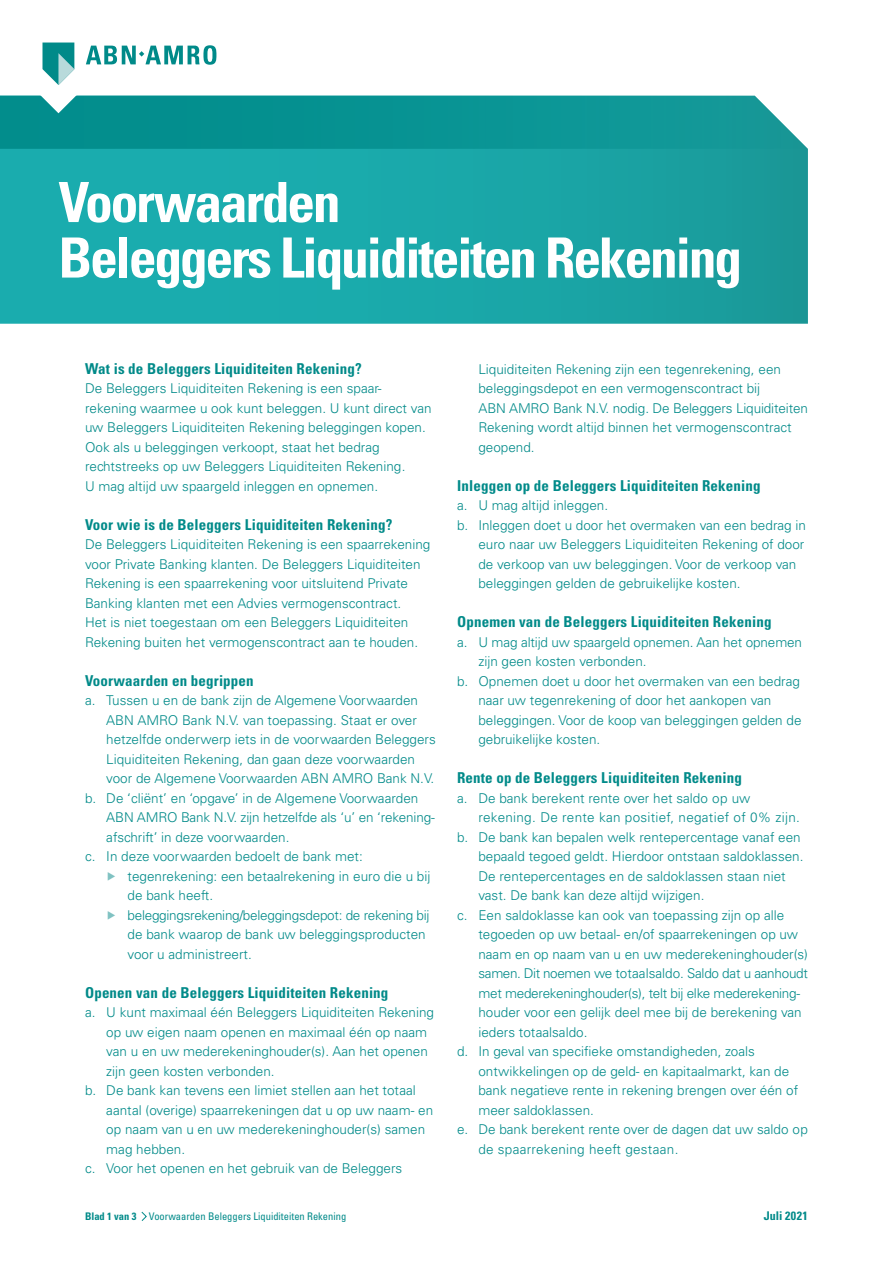
<style>
.page{position:relative;width:893px;height:1263px;background:#fff}
.page>*{position:absolute;margin:0;border:0;box-sizing:border-box;transform-origin:0 0}
.t1{font:700 condensed 55.5px/55.5px "Univers LT Std";letter-spacing:-.04em;color:#fff}
.t2{font:700 condensed 15px "Univers LT Std";letter-spacing:.01em;color:#008a89}
.t3{font:300 13.5px/19.5px "Univers LT Std";color:#008a89}
.t4{font:300 13.5px "Univers LT Std";letter-spacing:-.02em;color:#008a89}
.t5{font:300 13.5px "Univers LT Std";letter-spacing:.02em;color:#008a89}
.t6{font:700 condensed 12px "Univers LT Std";letter-spacing:.02em;color:#008a89}
.t7{font:condensed 10.5px "Univers LT Std";color:#008a89}
.s1{color:#80c2c2}
.s2{font-weight:700}
</style>
<div class="page">
<svg style="left:0;top:149px;width:808px;height:175px;background:#1aa6a7"></svg>
<svg style="left:0;top:43px;width:808px;height:106px"></svg>
<svg style="left:141px;top:1211px;width:6px;height:10px"></svg>
<h1 class="t1" style="left:58px;top:174px;width:685px">Voorwaarden<br>Beleggers Liquiditeiten Rekening</h1>
<p class="t2" style="left:85px;top:359px;width:278px">Wat is de Beleggers Liquiditeiten Rekening?</p>
<p class="t3" style="left:85px;top:379px;width:348px">De Beleggers Liquiditeiten Rekening is een spaar&shy;rekening waarmee u ook kunt beleggen. U kunt direct van uw Beleggers Liquiditeiten Rekening beleggingen kopen.<br>Ook als u beleggingen verkoopt, staat het bedrag rechtstreeks op uw Beleggers Liquiditeiten Rekening.<br>U mag altijd uw spaargeld inleggen en opnemen.</p>
<p class="t2" style="left:85px;top:515px;width:309px">Voor wie is de Beleggers Liquiditeiten Rekening?</p>
<p class="t3" style="left:85px;top:535px;width:347px">De Beleggers Liquiditeiten Rekening is een spaarrekening voor Private Banking klanten. De Beleggers Liquiditeiten Rekening is een spaarrekening voor uitsluitend Private Banking klanten met een Advies vermogenscontract.<br>Het is niet toegestaan om een Beleggers Liquiditeiten Rekening buiten het vermogenscontract aan te houden.</p>
<p class="t2" style="left:85px;top:671px;width:170px">Voorwaarden en begrippen</p>
<p class="t3" style="left:85px;top:691px;width:334px">a. Tussen u en de bank zijn de Algemene Voorwaarden</p>
<p class="t3" style="left:106px;top:710px;width:312px">ABN AMRO Bank N.V. van toepassing. Staat er over</p>
<p class="t3" style="left:106px;top:730px;width:331px">hetzelfde onderwerp iets in de voorwaarden Beleggers</p>
<p class="t3" style="left:106px;top:749px;width:310px">Liquiditeiten Rekening, dan gaan deze voorwaarden</p>
<p class="t3" style="left:106px;top:769px;width:329px">voor de Algemene Voorwaarden ABN AMRO Bank N.V.</p>
<p class="t3" style="left:85px;top:788px;width:335px">b. De ‘cliënt’ en ‘opgave’ in de Algemene Voorwaarden</p>
<p class="t3" style="left:106px;top:808px;width:330px">ABN AMRO Bank N.V. zijn hetzelfde als ‘u’ en ‘rekening-</p>
<p class="t3" style="left:106px;top:827px;width:185px">afschrift’ in deze voorwaarden.</p>
<p class="t3" style="left:85px;top:847px;width:279px">c. In deze voorwaarden bedoelt de bank met:</p>
<p class="t3" style="left:106px;top:866px;width:326px"><span class="s1">▶</span> tegenrekening: een betaalrekening in euro die u bij</p>
<p class="t3" style="left:128px;top:886px;width:87px">de bank heeft.</p>
<p class="t4" style="left:106px;top:907px;width:325px"><span class="s1">▶</span> beleggingsrekening/beleggingsdepot: de rekening bij</p>
<p class="t3" style="left:128px;top:925px;width:300px">de bank waarop de bank uw beleggingsproducten</p>
<p class="t3" style="left:128px;top:944px;width:126px">voor u administreert.</p>
<p class="t2" style="left:85px;top:983px;width:305px">Openen van de Beleggers Liquiditeiten Rekening</p>
<p class="t3" style="left:85px;top:1003px;width:351px">a. U kunt maximaal één Beleggers Liquiditeiten Rekening</p>
<p class="t3" style="left:106px;top:1022px;width:322px">op uw eigen naam openen en maximaal één op naam</p>
<p class="t3" style="left:106px;top:1042px;width:323px">van u en uw mederekeninghouder(s). Aan het openen</p>
<p class="t3" style="left:106px;top:1061px;width:170px">zijn geen kosten verbonden.</p>
<p class="t3" style="left:85px;top:1081px;width:332px">b. De bank kan tevens een limiet stellen aan het totaal</p>
<p class="t3" style="left:106px;top:1100px;width:328px">aantal (overige) spaarrekeningen dat u op uw naam- en</p>
<p class="t3" style="left:106px;top:1120px;width:320px">op naam van u en uw mederekeninghouder(s) samen</p>
<p class="t3" style="left:106px;top:1139px;width:80px">mag hebben.</p>
<p class="t3" style="left:85px;top:1159px;width:319px">c. Voor het openen en het gebruik van de Beleggers</p>
<p class="t7" style="left:85px;top:1209px;width:263px"><span class="s2">Blad 1 van 3</span> Voorwaarden Beleggers Liquiditeiten Rekening</p>
<p class="t3" style="left:478px;top:359px;width:331px">Liquiditeiten Rekening zijn een tegenrekening, een beleggingsdepot en een vermogenscontract bij<br>ABN AMRO Bank N.V. nodig. De Beleggers Liquiditeiten Rekening wordt altijd binnen het vermogenscontract geopend.</p>
<p class="t2" style="left:457px;top:476px;width:305px">Inleggen op de Beleggers Liquiditeiten Rekening</p>
<p class="t3" style="left:457px;top:496px;width:153px">a. U mag altijd inleggen.</p>
<p class="t3" style="left:457px;top:515px;width:350px">b. Inleggen doet u door het overmaken van een bedrag in</p>
<p class="t3" style="left:478px;top:535px;width:328px">euro naar uw Beleggers Liquiditeiten Rekening of door</p>
<p class="t3" style="left:478px;top:554px;width:319px">de verkoop van uw beleggingen. Voor de verkoop van</p>
<p class="t3" style="left:478px;top:574px;width:264px">beleggingen gelden de gebruikelijke kosten.</p>
<p class="t2" style="left:457px;top:613px;width:316px">Opnemen van de Beleggers Liquiditeiten Rekening</p>
<p class="t3" style="left:457px;top:632px;width:346px">a. U mag altijd uw spaargeld opnemen. Aan het opnemen</p>
<p class="t3" style="left:478px;top:652px;width:170px">zijn geen kosten verbonden.</p>
<p class="t3" style="left:457px;top:671px;width:344px">b. Opnemen doet u door het overmaken van een bedrag</p>
<p class="t3" style="left:478px;top:691px;width:295px">naar uw tegenrekening of door het aankopen van</p>
<p class="t3" style="left:478px;top:710px;width:325px">beleggingen. Voor de koop van beleggingen gelden de</p>
<p class="t3" style="left:478px;top:730px;width:123px">gebruikelijke kosten.</p>
<p class="t2" style="left:457px;top:769px;width:286px">Rente op de Beleggers Liquiditeiten Rekening</p>
<p class="t3" style="left:457px;top:788px;width:295px">a. De bank berekent rente over het saldo op uw</p>
<p class="t5" style="left:478px;top:809px;width:323px">rekening. De rente kan positief, negatief of 0% zijn.</p>
<p class="t3" style="left:457px;top:827px;width:345px">b. De bank kan bepalen welk rentepercentage vanaf een</p>
<p class="t3" style="left:478px;top:847px;width:327px">bepaald tegoed geldt. Hierdoor ontstaan saldoklassen.</p>
<p class="t3" style="left:478px;top:866px;width:309px">De rentepercentages en de saldoklassen staan niet</p>
<p class="t3" style="left:478px;top:886px;width:228px">vast. De bank kan deze altijd wijzigen.</p>
<p class="t3" style="left:457px;top:905px;width:329px">c. Een saldoklasse kan ook van toepassing zijn op alle</p>
<p class="t3" style="left:478px;top:925px;width:321px">tegoeden op uw betaal- en/of spaarrekeningen op uw</p>
<p class="t3" style="left:478px;top:944px;width:331px">naam en op naam van u en uw mederekeninghouder(s)</p>
<p class="t4" style="left:478px;top:965px;width:331px">samen. Dit noemen we totaalsaldo. Saldo dat u aanhoudt</p>
<p class="t4" style="left:478px;top:985px;width:323px">met mederekeninghouder(s), telt bij elke mederekening-</p>
<p class="t3" style="left:478px;top:1003px;width:325px">houder voor een gelijk deel mee bij de berekening van</p>
<p class="t3" style="left:478px;top:1022px;width:111px">ieders totaalsaldo.</p>
<p class="t3" style="left:457px;top:1042px;width:299px">d. In geval van specifieke omstandigheden, zoals</p>
<p class="t3" style="left:478px;top:1061px;width:312px">ontwikkelingen op de geld- en kapitaalmarkt, kan de</p>
<p class="t3" style="left:478px;top:1081px;width:321px">bank negatieve rente in rekening brengen over één of</p>
<p class="t3" style="left:478px;top:1100px;width:117px">meer saldoklassen.</p>
<p class="t3" style="left:457px;top:1120px;width:352px">e. De bank berekent rente over de dagen dat uw saldo op</p>
<p class="t5" style="left:478px;top:1141px;width:202px">de spaarrekening heeft gestaan.</p>
<p class="t6" style="left:764px;top:1208px;width:46px">Juli 2021</p>
</div>
